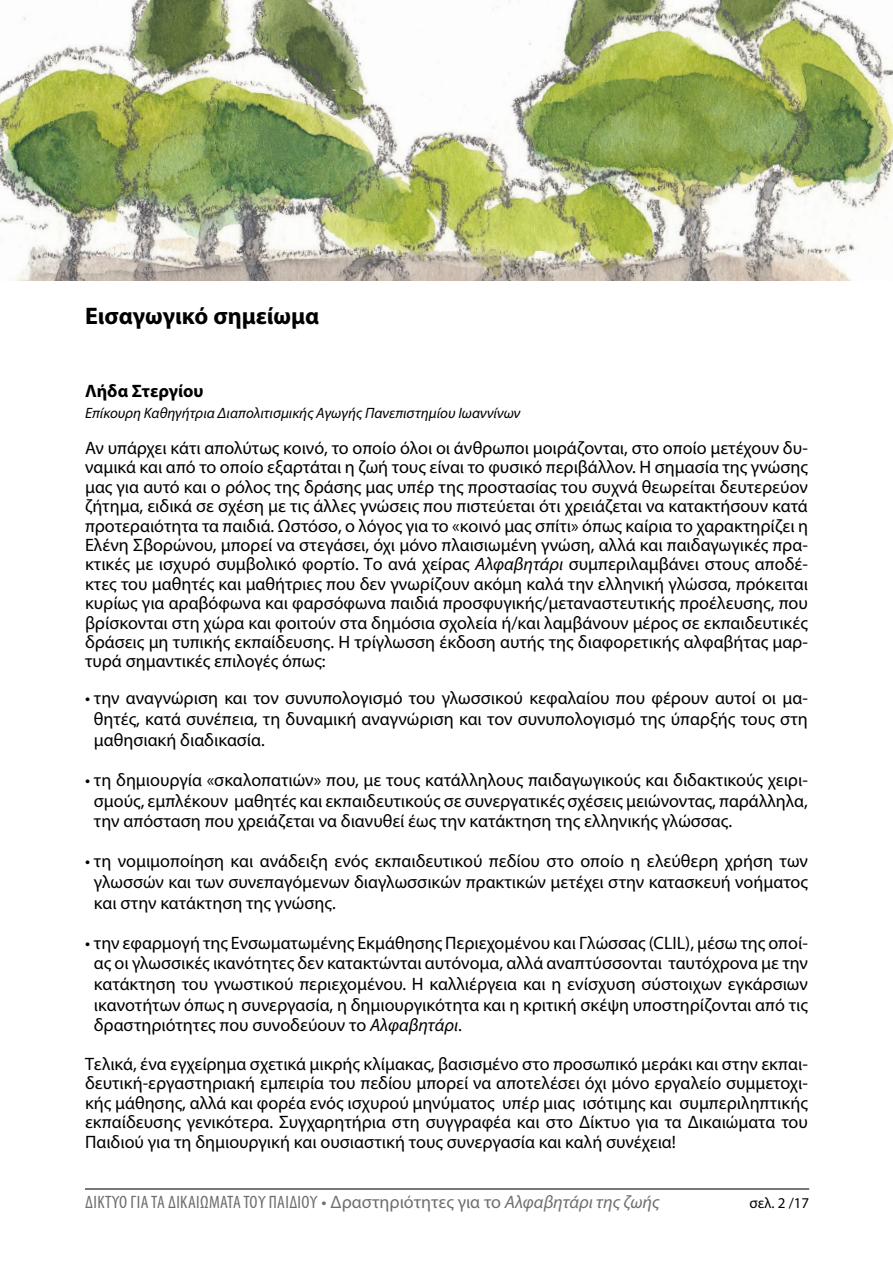
<style>
.page{position:relative;width:893px;height:1263px;background:#fff}
.page>*{position:absolute;margin:0;border:0;box-sizing:border-box;transform-origin:0 0}
.t1{font:700 24px "Myriad Pro";color:#000}
.t2{font:18px/19.4px "Myriad Pro";color:#000;text-align:justify}
.t3{font:condensed 18px "Myriad Pro";letter-spacing:.02em;color:#6d6e71}
.t4{font:700 18px "Myriad Pro";color:#000}
.t5{font:italic 15px "Myriad Pro";color:#000}
.t6{font:15px "Myriad Pro";color:#000}
.s1{font-style:italic}
.s2{font-stretch:normal}
.s3{font-style:italic;font-stretch:normal}
</style>
<div class="page">
<hr style="left:85px;top:1188px;width:724px;height:1px;background:#000">
<img style="left:0;top:0;width:893px;height:281px">
<h1 class="t1" style="left:85px;top:300px;width:236px">Εισαγωγικό σημείωμα</h1>
<p class="t4" style="left:85px;top:379px;width:120px">Λήδα Στεργίου</p>
<p class="t5" style="left:85px;top:404px;width:437px">Επίκουρη Καθηγήτρια Διαπολιτισμικής Αγωγής Πανεπιστημίου Ιωαννίνων</p>
<p class="t2" style="left:85px;top:438px;width:724px">Αν υπάρχει κάτι απολύτως κοινό, το οποίο όλοι οι άνθρωποι μοιράζονται, στο οποίο μετέχουν δυ&shy;ναμικά και από το οποίο εξαρτάται η ζωή τους είναι το φυσικό περιβάλλον. Η σημασία της γνώσης μας για αυτό και ο ρόλος της δράσης μας υπέρ της προστασίας του συχνά θεωρείται δευτερεύον ζήτημα, ειδικά σε σχέση με τις άλλες γνώσεις που πιστεύεται ότι χρειάζεται να κατακτήσουν κατά προτεραιότητα τα παιδιά. Ωστόσο, ο λόγος για το «κοινό μας σπίτι» όπως καίρια το χαρακτηρίζει η Ελένη Σβορώνου, μπορεί να στεγάσει, όχι μόνο πλαισιωμένη γνώση, αλλά και παιδαγωγικές πρα&shy;κτικές με ισχυρό συμβολικό φορτίο. Το ανά χείρας <span class="s1">Αλφαβητάρι</span> συμπεριλαμβάνει στους αποδέ&shy;κτες του μαθητές και μαθήτριες που δεν γνωρίζουν ακόμη καλά την ελληνική γλώσσα, πρόκειται κυρίως για αραβόφωνα και φαρσόφωνα παιδιά προσφυγικής/μεταναστευτικής προέλευσης, που βρίσκονται στη χώρα και φοιτούν στα δημόσια σχολεία ή/και λαμβάνουν μέρος σε εκπαιδευτικές δράσεις μη τυπικής εκπαίδευσης. Η τρίγλωσση έκδοση αυτής της διαφορετικής αλφαβήτας μαρ&shy;τυρά σημαντικές επιλογές όπως:</p>
<p class="t2" style="left:94px;top:688px;width:715px;line-height:20.7px;text-indent:-9px">• την αναγνώριση και τον συνυπολογισμό του γλωσσικού κεφαλαίου που φέρουν αυτοί οι μα&shy;θητές, κατά συνέπεια, τη δυναμική αναγνώριση και τον συνυπολογισμό της ύπαρξής τους στη μαθησιακή διαδικασία.</p>
<p class="t2" style="left:94px;top:769px;width:715px;line-height:20.7px;text-indent:-9px">• τη δημιουργία «σκαλοπατιών» που, με τους κατάλληλους παιδαγωγικούς και διδακτικούς χειρι&shy;σμούς, εμπλέκουν μαθητές και εκπαιδευτικούς σε συνεργατικές σχέσεις μειώνοντας, παράλληλα, την απόσταση που χρειάζεται να διανυθεί έως την κατάκτηση της ελληνικής γλώσσας.</p>
<p class="t2" style="left:94px;top:850px;width:716px;line-height:20.7px;text-indent:-9px">• τη νομιμοποίηση και ανάδειξη ενός εκπαιδευτικού πεδίου στο οποίο η ελεύθερη χρήση των γλωσσών και των συνεπαγόμενων διαγλωσσικών πρακτικών μετέχει στην κατασκευή νοήματος και στην κατάκτηση της γνώσης.</p>
<p class="t2" style="left:94px;top:932px;width:716px;line-height:20.7px;text-indent:-9px">• την εφαρμογή της Ενσωματωμένης Εκμάθησης Περιεχομένου και Γλώσσας (CLIL), μέσω της οποί&shy;ας οι γλωσσικές ικανότητες δεν κατακτώνται αυτόνομα, αλλά αναπτύσσονται ταυτόχρονα με την κατάκτηση του γνωστικού περιεχομένου. Η καλλιέργεια και η ενίσχυση σύστοιχων εγκάρσιων ικανοτήτων όπως η συνεργασία, η δημιουργικότητα και η κριτική σκέψη υποστηρίζονται από τις δραστηριότητες που συνοδεύουν το <span class="s1">Αλφαβητάρι</span>.</p>
<p class="t2" style="left:85px;top:1054px;width:724px">Τελικά, ένα εγχείρημα σχετικά μικρής κλίμακας, βασισμένο στο προσωπικό μεράκι και στην εκπαι&shy;δευτική-εργαστηριακή εμπειρία του πεδίου μπορεί να αποτελέσει όχι μόνο εργαλείο συμμετοχι&shy;κής μάθησης, αλλά και φορέα ενός ισχυρού μηνύματος υπέρ μιας ισότιμης και συμπεριληπτικής εκπαίδευσης γενικότερα. Συγχαρητήρια στη συγγραφέα και στο Δίκτυο για τα Δικαιώματα του Παιδιού για τη δημιουργική και ουσιαστική τους συνεργασία και καλή συνέχεια!</p>
<p class="t3" style="left:85px;top:1191px;width:576px">Δίκτυο για τα Δικαιώματα του Παιδι ού <span class="s2">• Δραστηριότητες για το</span> <span class="s3">Αλφαβητάρι της ζωής</span></p>
<p class="t6" style="left:749px;top:1194px;width:61px">σελ. 2 /17</p>
</div>
